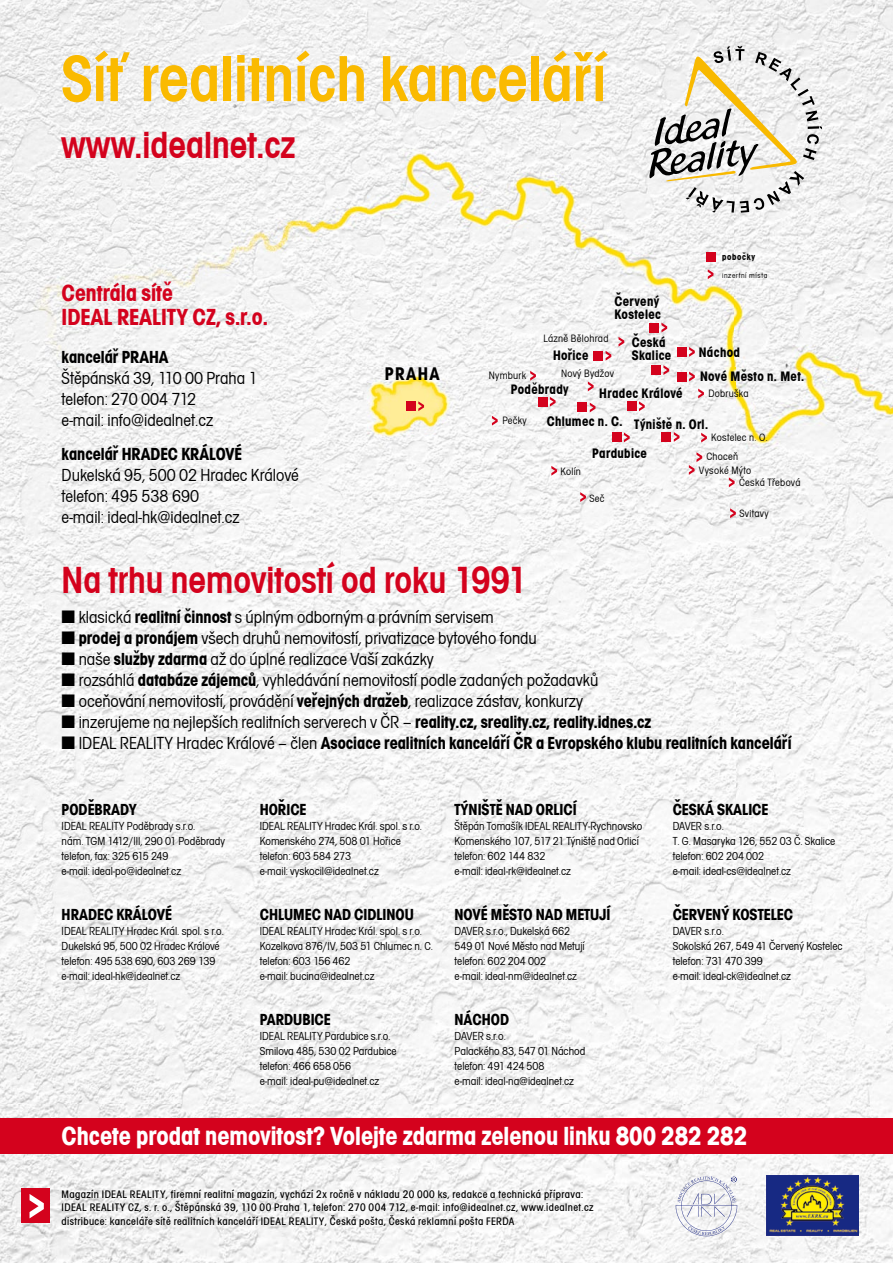
<style>
.page{position:relative;width:893px;height:1263px;background:#fff}
.page>*{position:absolute;margin:0;border:0;box-sizing:border-box;transform-origin:0 0}
.t1{font:600 condensed 67.5px "Avant Garde Gothic Itc TEE";color:#faba00}
.t2{font:600 condensed 39px "Avant Garde Gothic Itc TEE";color:#d4021d}
.t3{font:700 condensed 27px "Avant Garde Gothic Itc TEE";color:#fff}
.t4{font:700 condensed 24px/24px "Avant Garde Gothic Itc TEE";color:#d4021d}
.t5{font:700 condensed 18.9px "Avant Garde Gothic Itc TEE";letter-spacing:.075em;color:#000}
.t6{font:condensed 18px/21px "Avant Garde Gothic Itc TEE";color:#000}
.t7{font:700 condensed 18px "Avant Garde Gothic Itc TEE";color:#000}
.t8{font:700 condensed 16.5px "Avant Garde Gothic Itc TEE";color:#000}
.t9{font:700 condensed 14.1px/12.6px "Avant Garde Gothic Itc TEE";letter-spacing:.025em;color:#000}
.t10{font:condensed 12px/15px "Avant Garde Gothic Itc TEE";color:#000}
.t11{font:500 condensed 11.25px/13.5px "Avant Garde Gothic Itc TEE";letter-spacing:.035em;color:#000}
.t12{font:condensed 10.95px "Avant Garde Gothic Itc TEE";letter-spacing:.025em;color:#000}
.t13{font:700 condensed 9.45px "Avant Garde Gothic Itc TEE";letter-spacing:.075em;color:#000}
.t14{font:condensed 7.8px "Avant Garde Gothic Itc TEE";letter-spacing:.075em;color:#000}
.s1{font-weight:700}
</style>
<div class="page">
<img style="left:0;top:0;width:893px;height:1263px">
<svg style="left:649px;top:46px;width:173px;height:167px"></svg>
<div style="left:706px;top:252px;width:9px;height:10px;background:#d4021d"></div>
<svg style="left:708px;top:269px;width:5px;height:10px"></svg>
<div style="left:21px;top:1188px;width:29px;height:35px;background:#d4021d"></div>
<svg style="left:30px;top:1194px;width:14px;height:24px"></svg>
<div style="left:0;top:1118px;width:893px;height:35px;background:#d4021d"></div>
<svg style="left:676px;top:1176px;width:61px;height:60px"></svg>
<img style="left:766px;top:1175px;width:92px;height:60px">
<div style="left:651px;top:365px;width:10px;height:10px;background:#d4021d"></div>
<svg style="left:663px;top:365px;width:6px;height:10px"></svg>
<div style="left:538px;top:397px;width:9px;height:9px;background:#d4021d"></div>
<svg style="left:550px;top:397px;width:6px;height:10px"></svg>
<svg style="left:530px;top:371px;width:6px;height:10px"></svg>
<svg style="left:698px;top:389px;width:6px;height:9px"></svg>
<svg style="left:580px;top:492px;width:6px;height:10px"></svg>
<svg style="left:588px;top:381px;width:6px;height:10px"></svg>
<svg style="left:701px;top:433px;width:6px;height:10px"></svg>
<svg style="left:689px;top:452px;width:13px;height:23px"></svg>
<svg style="left:551px;top:466px;width:6px;height:10px"></svg>
<svg style="left:492px;top:416px;width:6px;height:10px"></svg>
<svg style="left:618px;top:337px;width:6px;height:10px"></svg>
<div style="left:593px;top:351px;width:10px;height:9px;background:#d4021d"></div>
<svg style="left:606px;top:351px;width:5px;height:10px"></svg>
<div style="left:406px;top:401px;width:10px;height:10px;background:#d4021d"></div>
<svg style="left:418px;top:401px;width:6px;height:10px"></svg>
<div style="left:578px;top:403px;width:9px;height:9px;background:#d4021d"></div>
<svg style="left:590px;top:403px;width:5px;height:9px"></svg>
<div style="left:662px;top:432px;width:9px;height:10px;background:#d4021d"></div>
<svg style="left:674px;top:432px;width:5px;height:10px"></svg>
<div style="left:612px;top:433px;width:9px;height:9px;background:#d4021d"></div>
<svg style="left:624px;top:432px;width:6px;height:10px"></svg>
<div style="left:627px;top:401px;width:9px;height:10px;background:#d4021d"></div>
<svg style="left:639px;top:401px;width:6px;height:10px"></svg>
<div style="left:677px;top:372px;width:9px;height:9px;background:#d4021d"></div>
<svg style="left:689px;top:372px;width:6px;height:9px"></svg>
<div style="left:677px;top:347px;width:9px;height:10px;background:#d4021d"></div>
<svg style="left:689px;top:347px;width:6px;height:10px"></svg>
<svg style="left:730px;top:508px;width:6px;height:10px"></svg>
<svg style="left:729px;top:477px;width:6px;height:10px"></svg>
<div style="left:649px;top:323px;width:10px;height:9px;background:#d4021d"></div>
<svg style="left:661px;top:323px;width:6px;height:9px"></svg>
<svg style="left:62px;top:611px;width:13px;height:12px"></svg>
<svg style="left:62px;top:632px;width:13px;height:12px"></svg>
<svg style="left:62px;top:653px;width:13px;height:12px"></svg>
<svg style="left:62px;top:674px;width:13px;height:12px"></svg>
<svg style="left:62px;top:695px;width:13px;height:12px"></svg>
<svg style="left:62px;top:716px;width:13px;height:12px"></svg>
<svg style="left:62px;top:737px;width:13px;height:12px"></svg>
<h1 class="t1" style="left:61px;top:40px;width:546px">Síś realitních kanceláří</h1>
<h2 class="t2" style="left:61px;top:123px;width:236px">www.idealnet.cz</h2>
<p class="t13" style="left:722px;top:251px;width:34px">pobočky</p>
<p class="t14" style="left:722px;top:271px;width:47px">inzertní místa</p>
<h3 class="t4" style="left:62px;top:281px;width:208px">Centrála sítě<br>IDEAL REALITY CZ, s.r.o.</h3>
<h3 class="t7" style="left:62px;top:347px;width:109px">kanceláø PRAHA</h3>
<h3 class="t6" style="left:62px;top:368px;width:197px">Štěpánská 39, 110 00 Praha 1 telefon: 270 004 712<br>e-mail: info@idealnet.cz</h3>
<h3 class="t7" style="left:62px;top:443px;width:182px">kanceláø HRADEC KRÁLOVÉ</h3>
<h3 class="t6" style="left:62px;top:465px;width:239px">Dukelská 95, 500 02 Hradec Králové telefon: 495 538 690<br>e-mail: ideal-hk@idealnet.cz</h3>
<h3 class="t5" style="left:385px;top:362px;width:57px">PRAHA</h3>
<p class="t9" style="left:614px;top:295px;width:48px">Červený<br>Kostelec</p>
<p class="t12" style="left:543px;top:332px;width:67px">Lázně Bělohrad</p>
<p class="t9" style="left:553px;top:349px;width:37px">Hoøice</p>
<p class="t9" style="left:632px;top:336px;width:41px">Česká<br>Skalice</p>
<p class="t9" style="left:699px;top:346px;width:43px">Náchod</p>
<p class="t12" style="left:561px;top:367px;width:55px">Nový Bydžov</p>
<p class="t9" style="left:700px;top:370px;width:106px">Nové Město n. Met.</p>
<p class="t12" style="left:489px;top:370px;width:39px">Nymburk</p>
<p class="t9" style="left:511px;top:382px;width:59px">Poděbrady</p>
<p class="t9" style="left:599px;top:387px;width:85px">Hradec Králové</p>
<p class="t12" style="left:708px;top:387px;width:42px">Dobruška</p>
<p class="t12" style="left:711px;top:431px;width:58px">Kostelec n. O.</p>
<p class="t12" style="left:699px;top:464px;width:54px">Vysoké Mýto</p>
<p class="t12" style="left:502px;top:414px;width:26px">Pečky</p>
<p class="t9" style="left:592px;top:409px;width:117px;line-height:29.5px;text-indent:-46px">Chlumec n. C. Týniště n. Orl.<br>Pardubice</p>
<p class="t12" style="left:706px;top:450px;width:33px">Choceň</p>
<p class="t12" style="left:561px;top:465px;width:22px">Kolín</p>
<p class="t12" style="left:739px;top:476px;width:63px">Česká Třebová</p>
<p class="t12" style="left:589px;top:492px;width:17px">Seč</p>
<p class="t12" style="left:739px;top:507px;width:31px">Svitavy</p>
<h2 class="t2" style="left:62px;top:558px;width:467px">Na trhu nemovitostí od roku 1991</h2>
<p class="t6" style="left:79px;top:607px;width:714px">klasická <span class="s1">realitní činnost</span> s úplným odborným a právním servisem<br><span class="s1">prodej a pronájem</span> všech druhů nemovitostí, privatizace bytového fondu<br>naše <span class="s1">služby zdarma</span> až do úplné realizace Vaší zakázky<br>rozsáhlá <span class="s1">databáze zájemců</span>, vyhledávání nemovitostí podle zadaných požadavků<br>oceňování nemovitostí, provádění <span class="s1">veøejných dražeb</span>, realizace zástav, konkurzy<br>inzerujeme na nejlepších realitních serverech v ČR – <span class="s1">reality.cz, sreality.cz, reality.idnes.cz<br></span>IDEAL REALITY Hradec Králové – člen <span class="s1">Asociace realitních kanceláøí ČR a Evropského klubu realitních kanceláøí</span></p>
<h3 class="t8" style="left:62px;top:800px;width:77px">PODÌBRADY</h3>
<p class="t10" style="left:62px;top:819px;width:165px">IDEAL REALITY Poděbrady s.r.o.<br>nám. TGM 1412/III, 290 01 Poděbrady telefon, fax: 325 615 249<br>e-mail: ideal-po@idealnet.cz</p>
<h3 class="t8" style="left:62px;top:904px;width:112px">HRADEC KRÁLOVÉ</h3>
<p class="t10" style="left:62px;top:923px;width:164px">IDEAL REALITY Hradec Král. spol. s r.o.<br>Dukelská 95, 500 02 Hradec Králové telefon: 495 538 690, 603 269 139 e-mail: ideal-hk@idealnet.cz</p>
<h3 class="t8" style="left:260px;top:800px;width:48px">HOØICE</h3>
<p class="t10" style="left:260px;top:819px;width:164px">IDEAL REALITY Hradec Král. spol. s r.o.<br>Komenského 274, 508 01 Hořice telefon: 603 584 273<br>e-mail: vyskocil@idealnet.cz</p>
<h3 class="t8" style="left:260px;top:904px;width:156px">CHLUMEC NAD CIDLINOU</h3>
<p class="t10" style="left:260px;top:923px;width:175px">IDEAL REALITY Hradec Král. spol. s r.o.<br>Kozelkova 876/IV, 503 51 Chlumec n. C. telefon: 603 156 462<br>e-mail: bucina@idealnet.cz</p>
<h3 class="t8" style="left:260px;top:1009px;width:73px">PARDUBICE</h3>
<p class="t10" style="left:260px;top:1028px;width:138px">IDEAL REALITY Pardubice s.r.o.<br>Smilova 485, 530 02 Pardubice telefon: 466 658 056<br>e-mail: ideal-pu@idealnet.cz</p>
<h3 class="t8" style="left:455px;top:800px;width:124px">TÝNIŠTÌ NAD ORLICÍ</h3>
<p class="t10" style="left:455px;top:819px;width:189px">Štěpán Tomašík IDEAL REALITY-Rychnovsko Komenského 107, 517 21 Týniště nad Orlicí telefon: 602 144 832<br>e-mail: ideal-rk@idealnet.cz</p>
<h3 class="t8" style="left:455px;top:904px;width:157px">NOVÉ MÌSTO NAD METUJÍ</h3>
<p class="t10" style="left:455px;top:923px;width:132px">DAVER s.r.o., Dukelská 662<br>549 01 Nové Město nad Metují telefon: 602 204 002<br>e-mail: ideal-nm@idealnet.cz</p>
<h3 class="t8" style="left:455px;top:1009px;width:56px">NÁCHOD</h3>
<p class="t10" style="left:455px;top:1028px;width:132px">DAVER s.r.o.<br>Palackého 83, 547 01 Náchod telefon: 491 424 508<br>e-mail: ideal-na@idealnet.cz</p>
<h3 class="t8" style="left:673px;top:800px;width:97px">ČESKÁ SKALICE</h3>
<p class="t10" style="left:673px;top:819px;width:164px">DAVER s.r.o.<br>T. G. Masaryka 126, 552 03 Č. Skalice telefon: 602 204 002<br>e-mail: ideal-cs@idealnet.cz</p>
<h3 class="t8" style="left:673px;top:904px;width:122px">ČERVENÝ KOSTELEC</h3>
<p class="t10" style="left:673px;top:923px;width:171px">DAVER s.r.o.<br>Sokolská 267, 549 41 Červený Kostelec telefon: 731 470 399<br>e-mail: ideal-ck@idealnet.cz</p>
<h3 class="t3" style="left:62px;top:1120px;width:687px">Chcete prodat nemovitost? Volejte zdarma zelenou linku 800 282 282</h3>
<p class="t11" style="left:62px;top:1187px;width:533px">Magazín IDEAL REALITY, firemní realitní magazín, vychází 2x roènì v nákladu 20 000 ks, redakce a technická pøíprava:<br>IDEAL REALITY CZ, s. r. o., Štìpánská 39, 110 00 Praha 1, telefon: 270 004 712, e-mail: info@idealnet.cz, www.idealnet.cz distribuce: kanceláøe sítì realitních kanceláøí IDEAL REALITY, Èeská pošta, Èeská reklamní pošta FERDA</p>
</div>
